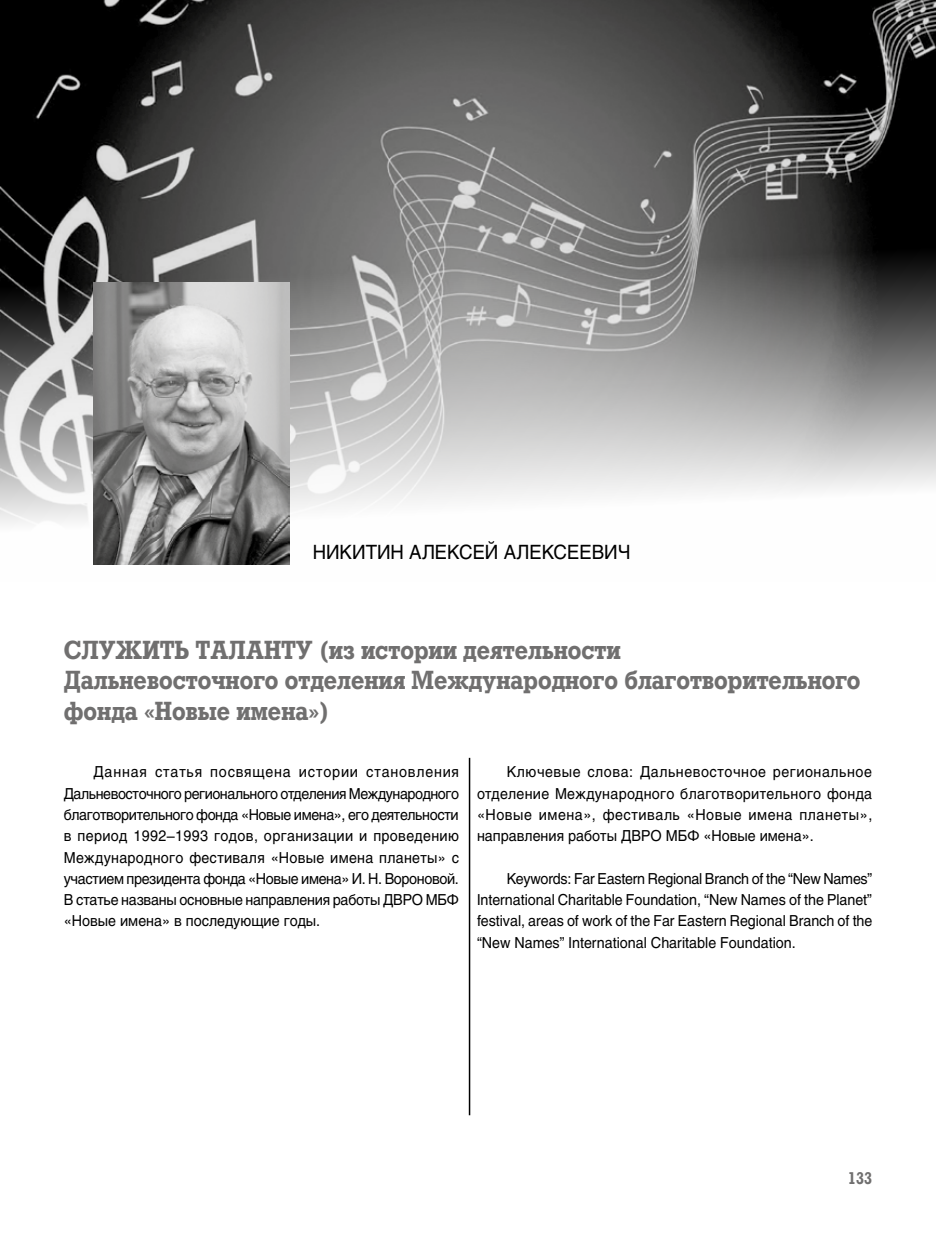
<style>
.page{position:relative;width:936px;height:1234px;background:#fff}
.page>*{position:absolute;margin:0;border:0;box-sizing:border-box;transform-origin:0 0}
.t1{font:700 25.5px/30.6px "Rodeo C";color:#706f6f;scale:.9 1}
.t2{font:19.5px "Helios C";color:#000;scale:.95 1}
.t3{font:700 16.5px "Rodeo C";color:#706f6f;scale:.9 1}
.t4{font:15px/21.3px "Helios C";color:#000;text-align:justify;scale:.95 1}
</style>
<div class="page">
<img style="left:0;top:0;width:935px;height:565px">
<img style="left:94px;top:282px;width:195px;height:282px">
<hr style="left:469px;top:757px;width:1px;height:357px;background:#000">
<h2 class="t2" style="left:313px;top:540px;width:336px">НИКИТИН АЛЕКСЕЙ АЛЕКСЕЕВИЧ</h2>
<h1 class="t1" style="left:64px;top:634px;width:886px">СЛУЖИТЬ ТАЛАНТУ (из истории деятельности<br>Дальневосточного отделения Международного благотворительного фонда «Новые имена»)</h1>
<p class="t4" style="left:64px;top:761px;width:417px;text-indent:30px">Данная статья посвящена истории становления Дальневосточного регионального отделения Международного благотворительного фонда «Новые имена», его деятельности в период 1992–1993 годов, организации и проведению Международного фестиваля «Новые имена планеты» с участием президента фонда «Новые имена» И. Н. Вороновой.<br>В статье названы основные направления работы ДВРО МБФ «Новые имена» в последующие годы.</p>
<p class="t4" style="left:477px;top:761px;width:417px;text-indent:30px">Ключевые слова: Дальневосточное региональное отделение Международного благотворительного фонда «Новые имена», фестиваль «Новые имена планеты», направления работы ДВРО МБФ «Новые имена».</p>
<p class="t4" style="left:477px;top:867px;width:418px;text-indent:30px">Keywords: Far Eastern Regional Branch of the “New Names” International Charitable Foundation, “New Names of the Planet” festival, areas of work of the Far Eastern Regional Branch of the “New Names” International Charitable Foundation.</p>
<p class="t3" style="left:848px;top:1167px;width:28px">133</p>
</div>
